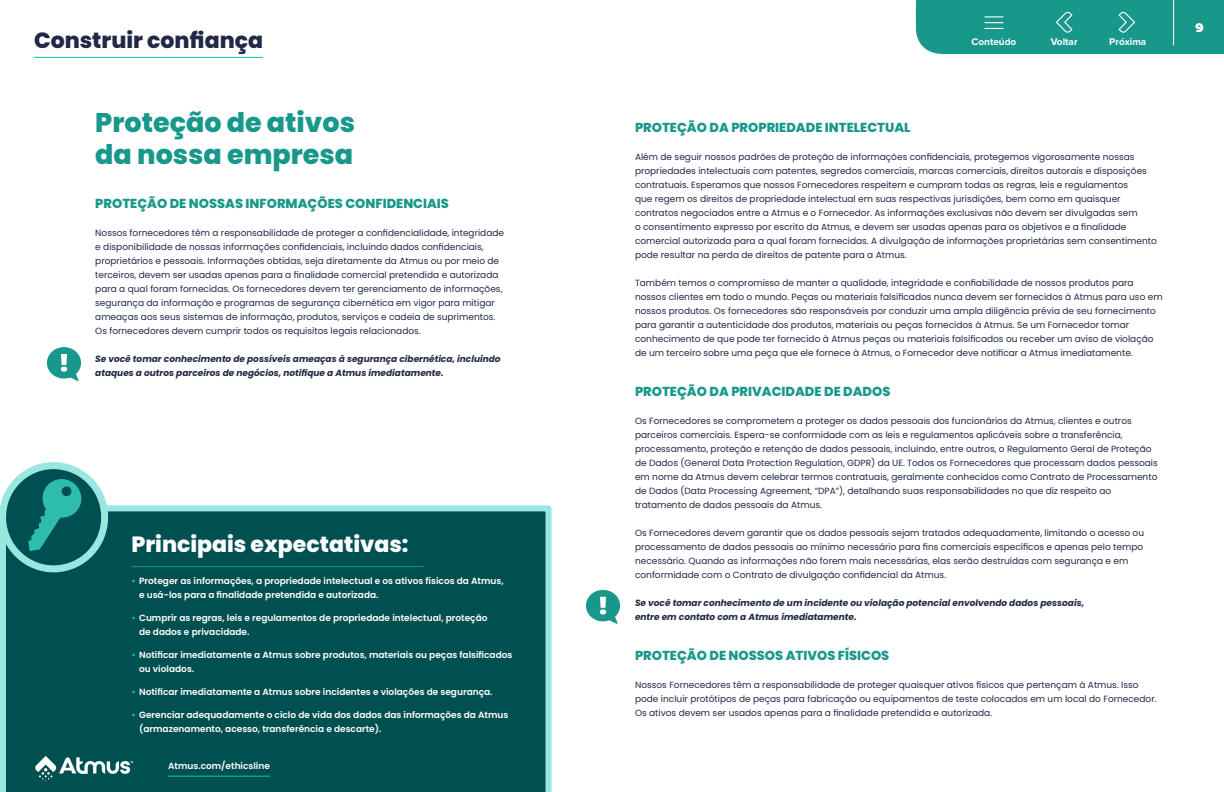
<style>
.page{position:relative;width:1224px;height:792px;background:#fff}
.page>*{position:absolute;margin:0;border:0;box-sizing:border-box;transform-origin:0 0}
.t1{font:800 27px/32px "Poppins";color:#18988b}
.t2{font:800 22px "Poppins";color:#fff}
.t3{font:800 22px "Poppins";color:#202945}
.t4{font:800 13px "Poppins";color:#18988b}
.t5{font:900 13px "Proxima Nova";color:#fff}
.t6{font:700 10px "Proxima Nova";color:#fff}
.t7{font:9px/14px "Poppins";color:#202945}
.t8{font:600 9px/14px "Poppins";color:#fff}
.t9{font:italic 700 9px/14px "Poppins";color:#202945}
.s1{color:#00c4b3}
</style>
<div class="page">
<div style="left:47px;top:347px;width:34px;height:32px;background:#18988b;border-radius:50%"></div>
<svg style="left:61px;top:354px;width:18px;height:27px"></svg>
<div style="left:586px;top:590px;width:34px;height:31px;background:#18988b;border-radius:50%"></div>
<svg style="left:600px;top:597px;width:18px;height:27px"></svg>
<hr style="left:34px;top:57px;width:229px;height:1px;background:#00c4b3">
<div style="left:0;top:505px;width:552px;height:287px;background:#004f51"></div>
<svg style="left:0;top:462px;width:110px;height:114px;background:#3f8e8c"></svg>
<hr style="left:131px;top:566px;width:292px;height:1px;background:#18988b">
<svg style="left:35px;top:756px;width:97px;height:25px"></svg>
<div style="left:916px;top:0;width:308px;height:54px;background:#18988b"></div>
<hr style="left:168px;top:776px;width:102px;height:1px;background:#00c4b3">
<h2 class="t3" style="left:34px;top:27px;width:231px">Construir confiança</h2>
<h1 class="t1" style="left:95px;top:107px;width:261px">Proteção de ativos da nossa empresa</h1>
<h3 class="t4" style="left:95px;top:196px;width:355px">PROTEÇÃO DE NOSSAS INFORMAÇÕES CONFIDENCIAIS</h3>
<p class="t7" style="left:95px;top:226px;width:410px">Nossos fornecedores têm a responsabilidade de proteger a confidencialidade, integridade e disponibilidade de nossas informações confidenciais, incluindo dados confidenciais, proprietários e pessoais. Informações obtidas, seja diretamente da Atmus ou por meio de terceiros, devem ser usadas apenas para a finalidade comercial pretendida e autorizada para a qual foram fornecidas. Os fornecedores devem ter gerenciamento de informações, segurança da informação e programas de segurança cibernética em vigor para mitigar ameaças aos seus sistemas de informação, produtos, serviços e cadeia de suprimentos.<br>Os fornecedores devem cumprir todos os requisitos legais relacionados.</p>
<p class="t9" style="left:95px;top:352px;width:407px">Se você tomar conhecimento de possíveis ameaças à segurança cibernética, incluindo ataques a outros parceiros de negócios, notifique a Atmus imediatamente.</p>
<h2 class="t2" style="left:131px;top:532px;width:279px">Principais expectativas:</h2>
<p class="t8" style="left:139px;top:574px;width:366px;text-indent:-8px"><span class="s1">•</span> Proteger as informações, a propriedade intelectual e os ativos físicos da Atmus, e usá-los para a finalidade pretendida e autorizada.</p>
<p class="t8" style="left:139px;top:611px;width:350px;text-indent:-8px"><span class="s1">•</span> Cumprir as regras, leis e regulamentos de propriedade intelectual, proteção de dados e privacidade.</p>
<p class="t8" style="left:139px;top:648px;width:375px;text-indent:-8px"><span class="s1">•</span> Notificar imediatamente a Atmus sobre produtos, materiais ou peças falsificados ou violados.</p>
<p class="t8" style="left:131px;top:685px;width:363px"><span class="s1">•</span> Notificar imediatamente a Atmus sobre incidentes e violações de segurança.</p>
<p class="t8" style="left:139px;top:708px;width:371px;text-indent:-8px"><span class="s1">•</span> Gerenciar adequadamente o ciclo de vida dos dados das informações da Atmus (armazenamento, acesso, transferência e descarte).</p>
<p class="t8" style="left:168px;top:759px;width:103px">Atmus.com/ethicsline</p>
<p class="t6" style="left:972px;top:35px;width:46px">Conteúdo</p>
<p class="t6" style="left:1051px;top:35px;width:28px">Voltar</p>
<p class="t6" style="left:1109px;top:35px;width:39px">Próxima</p>
<h3 class="t4" style="left:635px;top:120px;width:277px">PROTEÇÃO DA PROPRIEDADE INTELECTUAL</h3>
<p class="t7" style="left:635px;top:150px;width:523px">Além de seguir nossos padrões de proteção de informações confidenciais, protegemos vigorosamente nossas propriedades intelectuais com patentes, segredos comerciais, marcas comerciais, direitos autorais e disposições contratuais. Esperamos que nossos Fornecedores respeitem e cumpram todas as regras, leis e regulamentos<br>que regem os direitos de propriedade intelectual em suas respectivas jurisdições, bem como em quaisquer contratos negociados entre a Atmus e o Fornecedor. As informações exclusivas não devem ser divulgadas sem<br>o consentimento expresso por escrito da Atmus, e devem ser usadas apenas para os objetivos e a finalidade comercial autorizada para a qual foram fornecidas. A divulgação de informações proprietárias sem consentimento pode resultar na perda de direitos de patente para a Atmus.</p>
<p class="t7" style="left:635px;top:276px;width:529px">Também temos o compromisso de manter a qualidade, integridade e confiabilidade de nossos produtos para nossos clientes em todo o mundo. Peças ou materiais falsificados nunca devem ser fornecidos à Atmus para uso em nossos produtos. Os fornecedores são responsáveis por conduzir uma ampla diligência prévia de seu fornecimento para garantir a autenticidade dos produtos, materiais ou peças fornecidos à Atmus. Se um Fornecedor tomar conhecimento de que pode ter fornecido à Atmus peças ou materiais falsificados ou receber um aviso de violação de um terceiro sobre uma peça que ele fornece à Atmus, o Fornecedor deve notificar a Atmus imediatamente.</p>
<h3 class="t4" style="left:635px;top:384px;width:257px">PROTEÇÃO DA PRIVACIDADE DE DADOS</h3>
<p class="t7" style="left:635px;top:414px;width:524px">Os Fornecedores se comprometem a proteger os dados pessoais dos funcionários da Atmus, clientes e outros parceiros comerciais. Espera-se conformidade com as leis e regulamentos aplicáveis sobre a transferência, processamento, proteção e retenção de dados pessoais, incluindo, entre outros, o Regulamento Geral de Proteção de Dados (General Data Protection Regulation, GDPR) da UE. Todos os Fornecedores que processam dados pessoais em nome da Atmus devem celebrar termos contratuais, geralmente conhecidos como Contrato de Processamento de Dados (Data Processing Agreement, “DPA”), detalhando suas responsabilidades no que diz respeito ao tratamento de dados pessoais da Atmus.</p>
<p class="t7" style="left:635px;top:526px;width:511px">Os Fornecedores devem garantir que os dados pessoais sejam tratados adequadamente, limitando o acesso ou processamento de dados pessoais ao mínimo necessário para fins comerciais específicos e apenas pelo tempo necessário. Quando as informações não forem mais necessárias, elas serão destruídas com segurança e em conformidade com o Contrato de divulgação confidencial da Atmus.</p>
<p class="t9" style="left:635px;top:596px;width:451px">Se você tomar conhecimento de um incidente ou violação potencial envolvendo dados pessoais, entre em contato com a Atmus imediatamente.</p>
<h3 class="t4" style="left:635px;top:648px;width:256px">PROTEÇÃO DE NOSSOS ATIVOS FÍSICOS</h3>
<p class="t7" style="left:635px;top:678px;width:523px">Nossos Fornecedores têm a responsabilidade de proteger quaisquer ativos físicos que pertençam à Atmus. Isso pode incluir protótipos de peças para fabricação ou equipamentos de teste colocados em um local do Fornecedor.<br>Os ativos devem ser usados apenas para a finalidade pretendida e autorizada.</p>
<h3 class="t5" style="left:1195px;top:18px;width:10px">9</h3>
</div>
